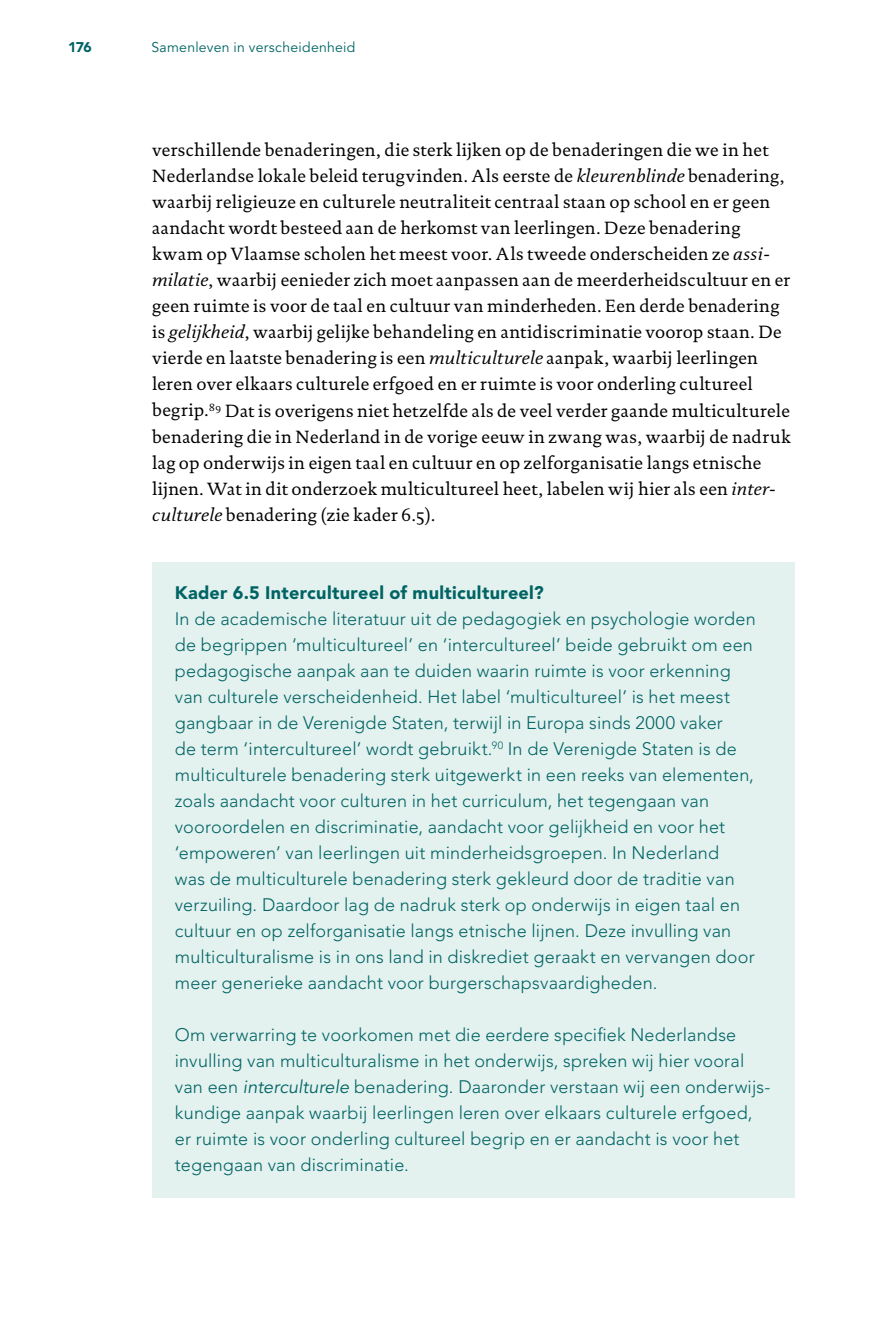
<style>
.page{position:relative;width:885px;height:1327px;background:#fff}
.page>*{position:absolute;margin:0;border:0;box-sizing:border-box;transform-origin:0 0}
.P_first{font:18px/26px "DTL Documenta TOT";letter-spacing:.02em;color:#000}
.P_H__Block{font:300 18px/26px "Avenir LT Std";letter-spacing:.01em;color:#006464}
.P_first__Block{font:300 18px/26px "Avenir LT Std";letter-spacing:.01em;color:#006464}
.H_Block{font:900 18px "Avenir LT Std";letter-spacing:.02em;color:#006464}
.t1{font:14px "Avenir LT Std";letter-spacing:.02em;color:#006464}
.t2{font:900 14px "Avenir LT Std";color:#006464}
.s1{font-style:italic}
.s2{font-weight:400;font-style:italic}
</style>
<div class="page">
<div style="left:152px;top:562px;width:642px;height:63px;background:#e3f1ef"></div>
<div style="left:152px;top:588px;width:642px;height:427px;background:#e3f1ef"></div>
<div style="left:152px;top:1004px;width:642px;height:193px;background:#e3f1ef"></div>
<p class="t2" style="left:68px;top:39px;width:25px">176</p>
<p class="t1" style="left:151px;top:40px;width:205px">Samenleven in verscheidenheid</p>
<p class="P_first" style="left:152px;top:137px;width:640px">verschillende benaderingen, die sterk lijken op de benaderingen die we in het Nederlandse lokale beleid terugvinden. Als eerste de <span class="s1">kleurenblinde</span> benadering, waarbij religieuze en culturele neutraliteit centraal staan op school en er geen aandacht wordt besteed aan de herkomst van leerlingen. Deze benadering kwam op Vlaamse scholen het meest voor. Als tweede onderscheiden ze <span class="s1">assi&shy;milatie</span>, waarbij eenieder zich moet aanpassen aan de meerderheidscultuur en er geen ruimte is voor de taal en cultuur van minderheden. Een derde benadering is <span class="s1">gelijkheid</span>, waarbij gelijke behandeling en antidiscriminatie voorop staan. De vierde en laatste benadering is een <span class="s1">multiculturele</span> aanpak, waarbij leerlingen leren over elkaars culturele erfgoed en er ruimte is voor onderling cultureel begrip.<sup>89</sup> Dat is overigens niet hetzelfde als de veel verder gaande multiculturele benadering die in Nederland in de vorige eeuw in zwang was, waarbij de nadruk lag op onderwijs in eigen taal en cultuur en op zelforganisatie langs etnische lijnen. Wat in dit onderzoek multicultureel heet, labelen wij hier als een <span class="s1">inter&shy;culturele</span> benadering (zie kader 6.5).</p>
<p class="H_Block" style="left:175px;top:581px;width:370px">Kader 6.5 Intercultureel of multicultureel?</p>
<p class="P_H__Block" style="left:175px;top:605px;width:582px">In de academische literatuur uit de pedagogiek en psychologie worden de begrippen ‘multicultureel’ en ‘intercultureel’ beide gebruikt om een pedagogische aanpak aan te duiden waarin ruimte is voor erkenning van culturele verscheidenheid. Het label ‘multicultureel’ is het meest gangbaar in de Verenigde Staten, terwijl in Europa sinds 2000 vaker<br>de term ‘intercultureel’ wordt gebruikt.<sup>90</sup> In de Verenigde Staten is de multiculturele benadering sterk uitgewerkt in een reeks van elementen, zoals aandacht voor culturen in het curriculum, het tegengaan van vooroordelen en discriminatie, aandacht voor gelijkheid en voor het ‘empoweren’ van leerlingen uit minderheidsgroepen. In Nederland<br>was de multiculturele benadering sterk gekleurd door de traditie van verzuiling. Daardoor lag de nadruk sterk op onderwijs in eigen taal en cultuur en op zelforganisatie langs etnische lijnen. Deze invulling van multiculturalisme is in ons land in diskrediet geraakt en vervangen door meer generieke aandacht voor burgerschapsvaardigheden.</p>
<p class="P_first__Block" style="left:175px;top:1021px;width:597px">Om verwarring te voorkomen met die eerdere specifiek Nederlandse invulling van multiculturalisme in het onderwijs, spreken wij hier vooral van een <span class="s2">interculturele</span> benadering. Daaronder verstaan wij een onderwijs&shy;kundige aanpak waarbij leerlingen leren over elkaars culturele erfgoed, er ruimte is voor onderling cultureel begrip en er aandacht is voor het tegengaan van discriminatie.</p>
</div>
